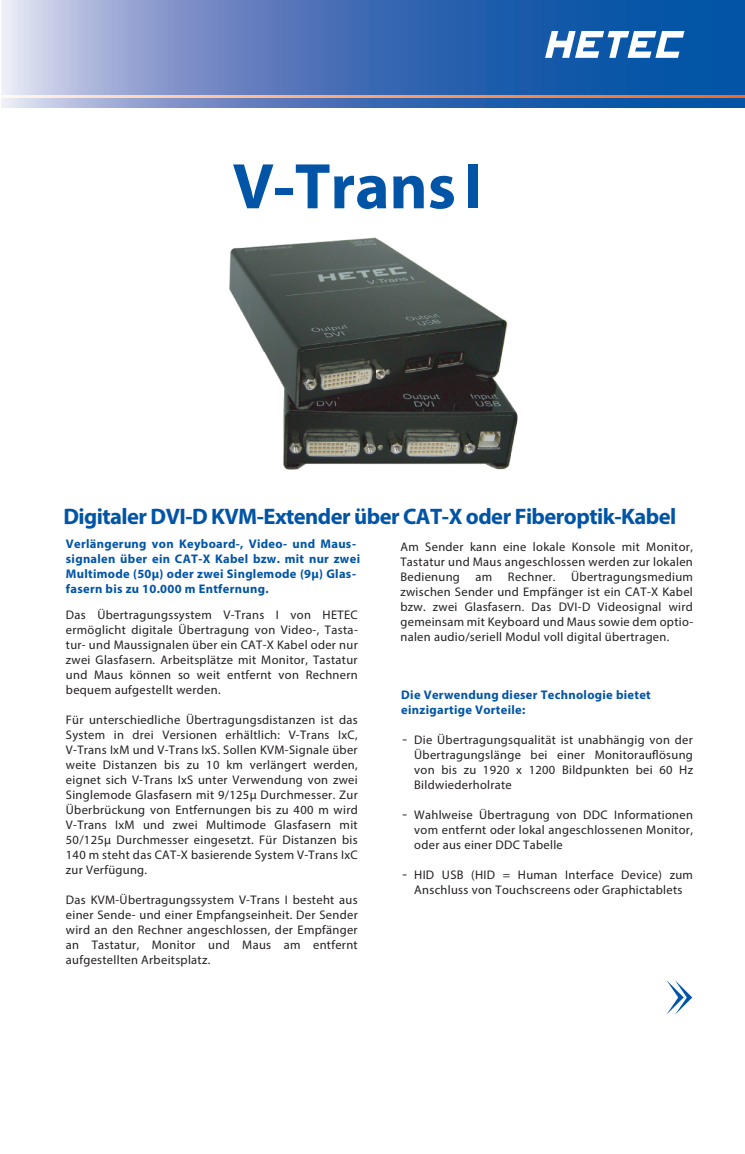
<style>
.page{position:relative;width:745px;height:1154px;background:#fff}
.page>*{position:absolute;margin:0;border:0;box-sizing:border-box;transform-origin:0 0}
.t1{font:700 65px "Myriad Pro";color:#0154a6}
.t2{font:700 22.5px "Myriad Pro";letter-spacing:-.025em;color:#0154a6}
.t3{font:15px "Myriad";color:#231f20}
.t4{font:12.5px/15px "Myriad Pro";letter-spacing:.025em;color:#231f20;text-align:justify}
.t5{font:700 12.5px/15px "Myriad Pro";letter-spacing:.025em;color:#0154a6}
</style>
<div class="page">
<svg style="left:2px;top:1px;width:742px;height:107px;background:#557dbb"></svg>
<svg style="left:2px;top:96px;width:742px;height:1px"></svg>
<img style="left:607px;top:31px;width:77px;height:27px">
<svg style="left:666px;top:980px;width:25px;height:34px"></svg>
<img style="left:229px;top:237px;width:289px;height:233px">
<h1 class="t1" style="left:232px;top:144px;width:251px">V-Trans I</h1>
<h2 class="t2" style="left:63px;top:501px;width:614px">Digitaler DVI-D KVM-Extender über CAT-X oder Fiberoptik-Kabel</h2>
<p class="t5" style="left:66px;top:536px;width:295px">Verlängerung von Keyboard-, Video- und Maus&shy;signalen über ein CAT-X Kabel bzw. mit nur zwei Multimode (50µ) oder zwei Singlemode (9µ) Glas&shy;fasern bis zu 10.000 m Entfernung.</p>
<p class="t4" style="left:66px;top:607px;width:293px">Das Übertragungssystem V-Trans I von HETEC ermöglicht digitale Übertragung von Video-, Tasta&shy;tur- und Maussignalen über ein CAT-X Kabel oder nur zwei Glasfasern. Arbeitsplätze mit Monitor, Tastatur und Maus können so weit entfernt von Rechnern bequem aufgestellt werden.</p>
<p class="t4" style="left:66px;top:712px;width:293px">Für unterschiedliche Übertragungsdistanzen ist das System in drei Versionen erhältlich: V-Trans IxC, V-Trans IxM und V-Trans IxS. Sollen KVM-Signale über weite Distanzen bis zu 10 km verlängert werden, eignet sich V-Trans IxS unter Verwendung von zwei Singlemode Glasfasern mit 9/125µ Durchmesser. Zur Überbrückung von Entfernungen bis zu 400 m wird V-Trans IxM und zwei Multimode Glasfasern mit 50/125µ Durchmesser eingesetzt. Für Distanzen bis 140 m steht das CAT-X basierende System V-Trans IxC zur Verfügung.</p>
<p class="t4" style="left:66px;top:892px;width:293px">Das KVM-Übertragungssystem V-Trans I besteht aus einer Sende- und einer Empfangseinheit. Der Sender wird an den Rechner angeschlossen, der Empfänger an Tastatur, Monitor und Maus am entfernt aufgestellten Arbeitsplatz.</p>
<p class="t4" style="left:400px;top:539px;width:294px">Am Sender kann eine lokale Konsole mit Monitor, Tastatur und Maus angeschlossen werden zur lokalen Bedienung am Rechner. Übertragungsmedium zwischen Sender und Empfänger ist ein CAT-X Kabel bzw. zwei Glasfasern. Das DVI-D Videosignal wird gemeinsam mit Keyboard und Maus sowie dem optio&shy;nalen audio/seriell Modul voll digital übertragen.</p>
<p class="t5" style="left:401px;top:687px;width:251px">Die Verwendung dieser Technologie bietet einzigartige Vorteile:</p>
<p class="t4" style="left:414px;top:732px;width:280px">Die Übertragungsqualität ist unabhängig von der Übertragungslänge bei einer Monitorauflösung von bis zu 1920 x 1200 Bildpunkten bei 60 Hz Bildwiederholrate</p>
<p class="t4" style="left:414px;top:807px;width:280px">Wahlweise Übertragung von DDC Informationen vom entfernt oder lokal angeschlossenen Monitor, oder aus einer DDC Tabelle</p>
<p class="t4" style="left:414px;top:867px;width:280px">HID USB (HID = Human Interface Device) zum<br>Anschluss von Touchscreens oder Graphictablets</p>
<p class="t3" style="left:402px;top:731px;width:6px">-</p>
<p class="t3" style="left:402px;top:806px;width:6px">-</p>
<p class="t3" style="left:402px;top:866px;width:6px">-</p>
</div>
